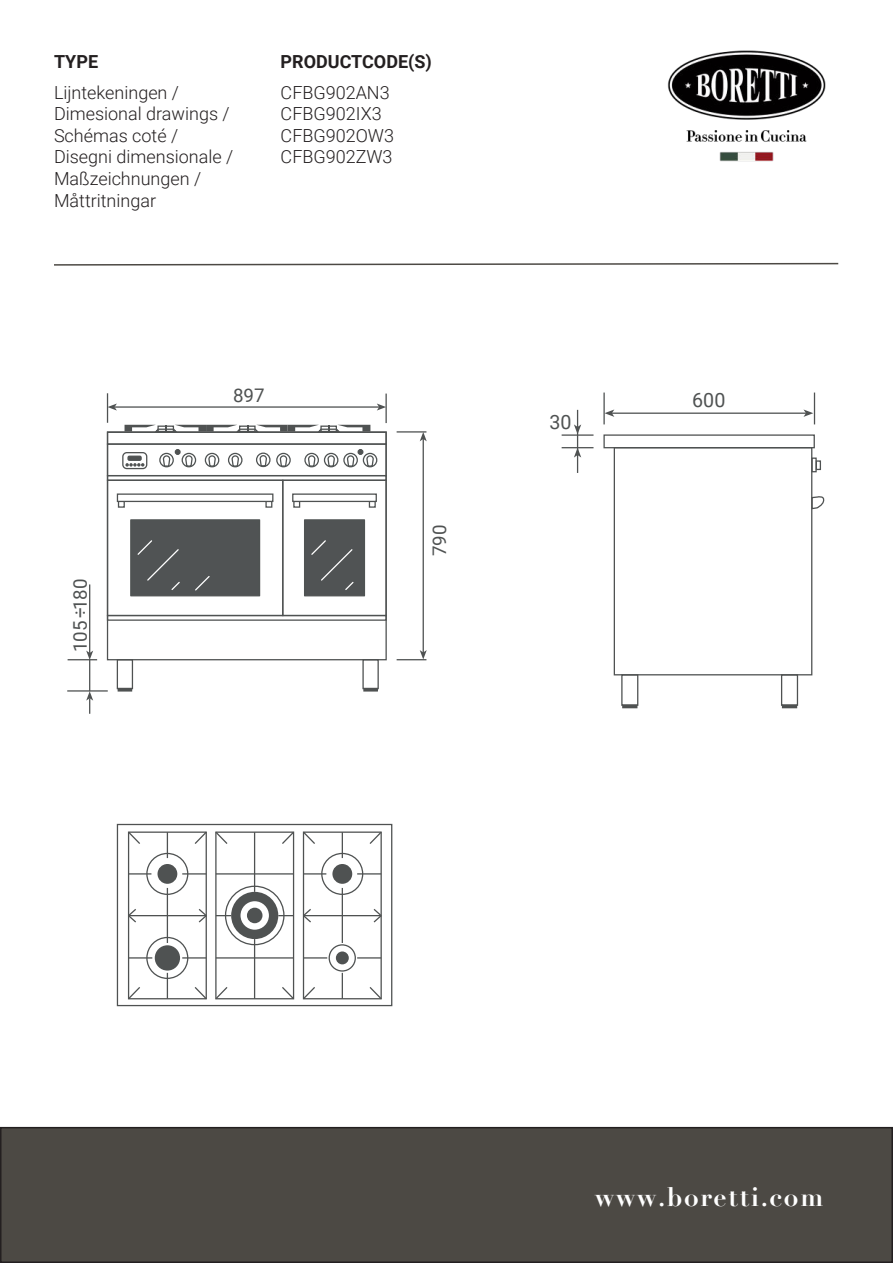
<style>
.page{position:relative;width:893px;height:1263px;background:#fff}
.page>*{position:absolute;margin:0;border:0;box-sizing:border-box;transform-origin:0 0}
.t1{font:700 26.25px "Didot";letter-spacing:.06em;color:#fff}
.t2{font:19.65px "Roboto";color:#4f5252}
.t3{font:18.75px "Roboto";color:#4f5252}
.t4{font:300 18px/21.6px "Roboto";color:#231f20}
.t5{font:700 18px "Roboto";color:#231f20}
</style>
<div class="page">
<img style="left:667px;top:50px;width:159px;height:112px">
<div style="left:782px;top:704px;width:15px;height:4px;border:1px solid #4f5252"></div>
<div style="left:781px;top:674px;width:17px;height:32px;border:1px solid #4f5252"></div>
<div style="left:622px;top:704px;width:15px;height:4px;border:1px solid #4f5252"></div>
<div style="left:621px;top:674px;width:17px;height:32px;border:1px solid #4f5252"></div>
<svg style="left:812px;top:495px;width:12px;height:15px"></svg>
<div style="left:811px;top:457px;width:6px;height:15px;border:1px solid #4f5252"></div>
<div style="left:614px;top:447px;width:198px;height:228px;border:1px solid #4f5252"></div>
<hr style="left:603px;top:393px;width:2px;height:31px;background:#4f5252">
<svg style="left:803px;top:409px;width:10px;height:8px"></svg>
<hr style="left:612px;top:412px;width:194px;height:2px;background:#4f5252">
<svg style="left:604px;top:409px;width:10px;height:8px"></svg>
<div style="left:603px;top:434px;width:212px;height:14px;border:1px solid #4f5252"></div>
<hr style="left:814px;top:393px;width:1px;height:31px;background:#4f5252">
<div style="left:816px;top:460px;width:5px;height:10px;border:1px solid #4f5252"></div>
<hr style="left:562px;top:434px;width:31px;height:2px;background:#4f5252">
<hr style="left:562px;top:447px;width:31px;height:1px;background:#4f5252">
<hr style="left:577px;top:410px;width:1px;height:63px;background:#4f5252">
<svg style="left:574px;top:448px;width:7px;height:9px"></svg>
<svg style="left:574px;top:424px;width:7px;height:10px"></svg>
<div style="left:363px;top:688px;width:15px;height:3px;border:1px solid #4f5252"></div>
<div style="left:362px;top:659px;width:17px;height:30px;border:1px solid #4f5252"></div>
<div style="left:118px;top:688px;width:14px;height:3px;border:1px solid #4f5252"></div>
<div style="left:117px;top:659px;width:16px;height:30px;border:1px solid #4f5252"></div>
<div style="left:107px;top:615px;width:280px;height:6px;border:1px solid #4f5252"></div>
<div style="left:282px;top:480px;width:105px;height:136px;border:1px solid #4f5252"></div>
<div style="left:107px;top:480px;width:176px;height:136px;border:1px solid #4f5252"></div>
<div style="left:107px;top:475px;width:280px;height:6px;border:1px solid #4f5252"></div>
<div style="left:107px;top:443px;width:280px;height:33px;border:1px solid #4f5252"></div>
<div style="left:107px;top:431px;width:280px;height:14px;border:1px solid #4f5252"></div>
<div style="left:305px;top:520px;width:59px;height:76px;background:#505354"></div>
<div style="left:304px;top:519px;width:61px;height:77px;border:1px solid #4f5353"></div>
<svg style="left:311px;top:540px;width:43px;height:50px"></svg>
<div style="left:131px;top:520px;width:129px;height:76px;background:#505354"></div>
<div style="left:130px;top:519px;width:130px;height:77px;border:1px solid #4f5353"></div>
<svg style="left:195px;top:576px;width:15px;height:15px"></svg>
<svg style="left:137px;top:540px;width:43px;height:50px"></svg>
<div style="left:369px;top:501px;width:7px;height:7px;border:1px solid #4f5252"></div>
<div style="left:293px;top:501px;width:7px;height:7px;border:1px solid #4f5252"></div>
<div style="left:292px;top:493px;width:85px;height:9px;border:1px solid #4f5252"></div>
<div style="left:265px;top:501px;width:7px;height:7px;border:1px solid #4f5252"></div>
<div style="left:118px;top:501px;width:7px;height:7px;border:1px solid #4f5252"></div>
<div style="left:117px;top:493px;width:156px;height:9px;border:1px solid #4f5252"></div>
<div style="left:363px;top:453px;width:14px;height:14px;border:1px solid #4f5353;border-radius:50%"></div>
<div style="left:343px;top:453px;width:15px;height:14px;border:1px solid #4f5353;border-radius:50%"></div>
<div style="left:324px;top:453px;width:14px;height:14px;border:1px solid #4f5353;border-radius:50%"></div>
<svg style="left:327px;top:455px;width:9px;height:12px"></svg>
<div style="left:304px;top:453px;width:15px;height:14px;border:1px solid #4f5353;border-radius:50%"></div>
<svg style="left:307px;top:455px;width:9px;height:12px"></svg>
<div style="left:276px;top:453px;width:15px;height:14px;border:1px solid #4f5353;border-radius:50%"></div>
<svg style="left:279px;top:455px;width:9px;height:12px"></svg>
<div style="left:228px;top:453px;width:15px;height:14px;border:1px solid #4f5353;border-radius:50%"></div>
<svg style="left:231px;top:455px;width:9px;height:12px"></svg>
<div style="left:205px;top:453px;width:14px;height:14px;border:1px solid #4f5353;border-radius:50%"></div>
<svg style="left:208px;top:455px;width:8px;height:12px"></svg>
<div style="left:182px;top:453px;width:14px;height:14px;border:1px solid #4f5353;border-radius:50%"></div>
<div style="left:159px;top:453px;width:15px;height:14px;border:1px solid #4f5353;border-radius:50%"></div>
<div style="left:256px;top:452px;width:15px;height:15px;border:1px solid #4f5353;border-radius:50%"></div>
<svg style="left:259px;top:454px;width:9px;height:13px"></svg>
<svg style="left:346px;top:449px;width:28px;height:18px"></svg>
<svg style="left:162px;top:449px;width:31px;height:18px"></svg>
<div style="left:122px;top:452px;width:25px;height:17px;border:1px solid #4f5252;border-radius:4px"></div>
<svg style="left:125px;top:463px;width:19px;height:4px"></svg>
<hr style="left:128px;top:456px;width:13px;height:4px;background:#4f5252">
<div style="left:127px;top:456px;width:15px;height:5px;border:1px solid #4f5252"></div>
<svg style="left:125px;top:425px;width:245px;height:8px"></svg>
<svg style="left:86px;top:692px;width:7px;height:22px"></svg>
<hr style="left:67px;top:690px;width:41px;height:2px;background:#4f5252">
<hr style="left:89px;top:659px;width:1px;height:32px;background:#4f5252">
<svg style="left:68px;top:651px;width:29px;height:9px"></svg>
<hr style="left:89px;top:584px;width:1px;height:69px;background:#4f5252">
<svg style="left:397px;top:650px;width:30px;height:10px"></svg>
<hr style="left:423px;top:438px;width:1px;height:215px;background:#4f5252">
<svg style="left:420px;top:432px;width:7px;height:9px"></svg>
<hr style="left:397px;top:431px;width:29px;height:2px;background:#4f5252">
<hr style="left:385px;top:394px;width:2px;height:29px;background:#4f5252">
<svg style="left:377px;top:403px;width:9px;height:8px"></svg>
<hr style="left:115px;top:406px;width:264px;height:2px;background:#4f5252">
<svg style="left:108px;top:403px;width:9px;height:8px"></svg>
<hr style="left:107px;top:393px;width:1px;height:30px;background:#4f5252">
<div style="left:117px;top:824px;width:275px;height:182px;border:1px solid #4f5252"></div>
<div style="left:303px;top:831px;width:79px;height:168px;border:1px solid #4f5252"></div>
<svg style="left:368px;top:985px;width:14px;height:15px"></svg>
<svg style="left:342px;top:973px;width:1px;height:26px"></svg>
<svg style="left:302px;top:985px;width:14px;height:15px"></svg>
<svg style="left:357px;top:957px;width:24px;height:1px"></svg>
<div style="left:336px;top:951px;width:13px;height:13px;background:#4f5252;border-radius:50%"></div>
<div style="left:329px;top:944px;width:27px;height:28px;border:1px solid #4f5252;border-radius:50%"></div>
<svg style="left:303px;top:957px;width:24px;height:1px"></svg>
<svg style="left:372px;top:907px;width:10px;height:17px"></svg>
<hr style="left:303px;top:915px;width:78px;height:1px;background:#4f5252">
<svg style="left:302px;top:907px;width:10px;height:17px"></svg>
<hr style="left:342px;top:888px;width:1px;height:55px;background:#4f5252">
<svg style="left:357px;top:873px;width:24px;height:1px"></svg>
<div style="left:332px;top:864px;width:20px;height:20px;background:#4f5252;border-radius:50%"></div>
<div style="left:321px;top:853px;width:42px;height:42px;border:1px solid #4f5252;border-radius:50%"></div>
<svg style="left:303px;top:873px;width:23px;height:1px"></svg>
<svg style="left:368px;top:831px;width:14px;height:14px"></svg>
<svg style="left:342px;top:832px;width:1px;height:26px"></svg>
<svg style="left:302px;top:831px;width:14px;height:14px"></svg>
<div style="left:215px;top:831px;width:79px;height:168px;border:1px solid #4f5252"></div>
<svg style="left:281px;top:985px;width:14px;height:15px"></svg>
<hr style="left:216px;top:957px;width:78px;height:1px;background:#4f5252">
<svg style="left:215px;top:985px;width:14px;height:15px"></svg>
<hr style="left:254px;top:939px;width:1px;height:60px;background:#4f5252">
<svg style="left:216px;top:892px;width:78px;height:47px"></svg>
<hr style="left:216px;top:873px;width:78px;height:1px;background:#4f5252">
<svg style="left:281px;top:831px;width:14px;height:14px"></svg>
<hr style="left:254px;top:832px;width:1px;height:60px;background:#4f5252">
<svg style="left:215px;top:831px;width:14px;height:14px"></svg>
<div style="left:128px;top:831px;width:79px;height:168px;border:1px solid #4f5252"></div>
<svg style="left:193px;top:985px;width:14px;height:15px"></svg>
<svg style="left:167px;top:973px;width:1px;height:26px"></svg>
<svg style="left:127px;top:985px;width:15px;height:15px"></svg>
<svg style="left:182px;top:957px;width:24px;height:1px"></svg>
<div style="left:155px;top:945px;width:25px;height:25px;background:#4f5252;border-radius:50%"></div>
<div style="left:146px;top:937px;width:42px;height:42px;border:1px solid #4f5252;border-radius:50%"></div>
<svg style="left:129px;top:957px;width:23px;height:1px"></svg>
<svg style="left:197px;top:907px;width:10px;height:17px"></svg>
<hr style="left:129px;top:915px;width:77px;height:1px;background:#4f5252">
<svg style="left:127px;top:907px;width:11px;height:17px"></svg>
<hr style="left:167px;top:888px;width:1px;height:55px;background:#4f5252">
<svg style="left:182px;top:873px;width:24px;height:1px"></svg>
<div style="left:158px;top:864px;width:19px;height:20px;background:#4f5252;border-radius:50%"></div>
<div style="left:146px;top:853px;width:42px;height:42px;border:1px solid #4f5252;border-radius:50%"></div>
<svg style="left:129px;top:873px;width:22px;height:1px"></svg>
<svg style="left:193px;top:831px;width:14px;height:14px"></svg>
<svg style="left:167px;top:832px;width:1px;height:26px"></svg>
<svg style="left:127px;top:831px;width:15px;height:14px"></svg>
<div style="left:1px;top:1128px;width:891px;height:134px;background:#4c4944"></div>
<div style="left:0;top:1127px;width:893px;height:136px;border:2px solid #231f20"></div>
<svg style="left:54px;top:262px;width:785px;height:4px"></svg>
<p class="t5" style="left:54px;top:53px;width:46px">TYPE</p>
<p class="t4" style="left:54px;top:83px;width:181px">Lijntekeningen /<br>Dimesional drawings /<br>Schémas coté /<br>Disegni dimensionale /<br>Maßzeichnungen /<br>Måttritningar</p>
<p class="t5" style="left:281px;top:53px;width:153px">PRODUCTCODE(S)</p>
<p class="t4" style="left:281px;top:83px;width:115px">CFBG902AN3<br>CFBG902IX3<br>CFBG902OW3<br>CFBG902ZW3</p>
<p class="t3" style="left:69px;top:652px;width:75px;rotate:-90deg">105 ÷180</p>
<p class="t3" style="left:233px;top:385px;width:33px">897</p>
<p class="t3" style="left:429px;top:556px;width:33px;rotate:-90deg">790</p>
<p class="t2" style="left:549px;top:411px;width:24px">30</p>
<p class="t2" style="left:692px;top:389px;width:35px">600</p>
<h1 class="t1" style="left:595px;top:1182px;width:230px">www.boretti.com</h1>
</div>
